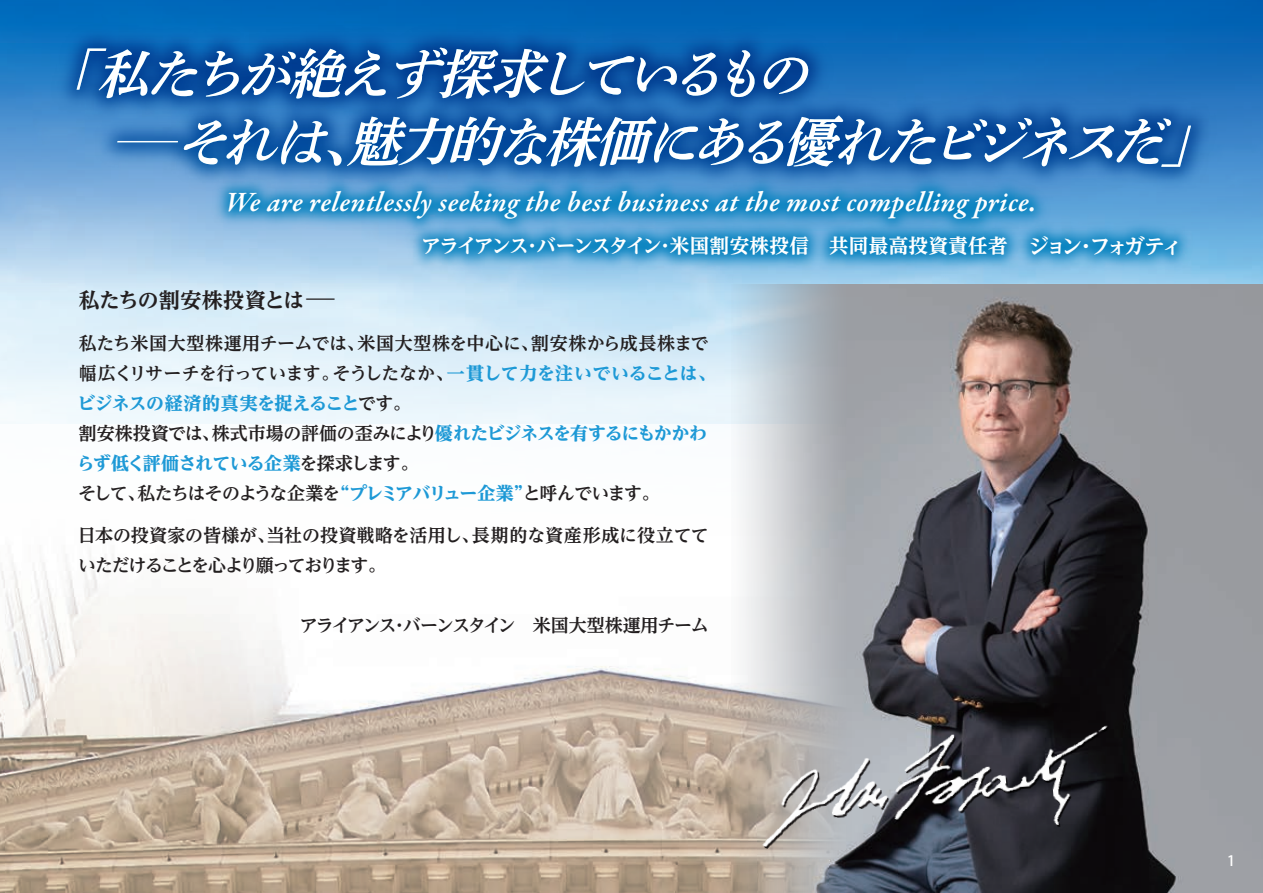
<style>
.page{position:relative;width:1263px;height:893px;background:#fff}
.page>*{position:absolute;margin:0;border:0;box-sizing:border-box;transform-origin:0 0}
.t1{font:italic 53.55px "P Shuei Yobu Min Std N B";color:#fff}
.t2{font:italic 600 28.5px "Garamond Premr Pro";letter-spacing:.015em;color:#fff}
.t3{font:italic 26.1px "P Shuei Yobu Min Std N B";color:#fff;scale:4.14 1}
.t4{font:700 expanded 21px "UD Reimin Pro";letter-spacing:-.01em;color:#231f20}
.t5{font:700 expanded 21px "UD Reimin Pro";color:#fff}
.t6{font:700 expanded 19.5px "UD Reimin Pro";letter-spacing:.02em;color:#fff}
.t7{font:700 18px/30px "UD Reimin Pro";letter-spacing:-.065em;color:#231f20}
.t8{font:800 18px "UD Reimin Pro";letter-spacing:-.065em;color:#1d99d6}
.t9{font:700 18px/30px "UD Reimin Pro";color:#231f20}
.t10{font:700 18px "UD Reimin Pro";letter-spacing:-.035em;color:#231f20}
.t11{font:800 18px "UD Reimin Pro";letter-spacing:-.035em;color:#1d99d6}
.t12{font:700 18px "UD Reimin Pro";letter-spacing:-.015em;color:#231f20}
.t13{font:800 18px "UD Reimin Pro";letter-spacing:-.005em;color:#1d99d6}
.t14{font:700 18px "UD Reimin Pro";letter-spacing:.015em;color:#231f20}
.t15{font:800 18px "UD Reimin Pro";letter-spacing:-.1em;color:#1d99d6}
.t16{font:700 18px "UD Reimin Pro";letter-spacing:-.06em;color:#231f20}
.t17{font:700 18px "UD Reimin Pro";letter-spacing:-.005em;color:#231f20}
.t18{font:700 18px "UD Reimin Pro";letter-spacing:.01em;color:#231f20}
.t19{font:700 18px "UD Reimin Pro";letter-spacing:.035em;color:#231f20}
.t20{font:500 14.25px "Koz Go Pr 6 N";color:#fff}
.t21{font:700 expanded 12.6px "UD Reimin Pro";color:#231f20;scale:3.33 1}
.s1{font-size:21px}
.s2{font-weight:700;color:#231f20}
.s3{font-weight:800;color:#1d99d6}
</style>
<div class="page">
<img style="left:0;top:424px;width:731px;height:469px">
<svg style="left:0;top:237px;width:1263px;height:56px;background:#bbdaf0"></svg>
<img style="left:731px;top:285px;width:532px;height:608px">
<img style="left:168px;top:237px;width:196px;height:44px">
<img style="left:364px;top:237px;width:874px;height:84px">
<img style="left:0;top:0;width:1263px;height:237px">
<img style="left:748px;top:694px;width:392px;height:199px">
<h1 class="t1" style="left:96px;top:36px;width:733px">私たちが絶えず探求しているもの</h1>
<h1 class="t1" style="left:44px;top:36px;width:74px">「</h1>
<h1 class="t1" style="left:175px;top:104px;width:1010px">それは魅力的な株価にある優れたビジネスだ</h1>
<h1 class="t1" style="left:1160px;top:104px;width:74px">「</h1>
<p class="t3" style="left:91px;top:123px;width:30px">－</p>
<h1 class="t1" style="left:322px;top:104px;width:74px">、</h1>
<p class="t2" style="left:226px;top:184px;width:812px">We are relentlessly seeking the best business at the most compelling price.</p>
<p class="t6" style="left:422px;top:230px;width:763px">アライアンスバーンスタイン米国割安株投信　共同最高投資責任者<span class="s1">　ジョンフォガティ</span></p>
<p class="t5" style="left:1076px;top:229px;width:22px">・</p>
<p class="t6" style="left:523px;top:230px;width:21px">・</p>
<p class="t6" style="left:656px;top:230px;width:21px">・</p>
<p class="t4" style="left:79px;top:283px;width:227px">私たちの割安株投資とは</p>
<p class="t21" style="left:299px;top:289px;width:14px">－</p>
<p class="t18" style="left:531px;top:328px;width:179px">割安株から成長株まで</p>
<p class="t12" style="left:79px;top:328px;width:288px">私たち米国大型株運用チームでは、</p>
<p class="t19" style="left:357px;top:328px;width:183px">米国大型株を中心に、</p>
<p class="t13" style="left:447px;top:358px;width:271px">一貫して力を注いでいることは、</p>
<p class="t10" style="left:79px;top:358px;width:262px">幅広くリサーチを行っています。</p>
<p class="t11" style="left:78px;top:388px;width:335px">ビジネスの経済的真実を捉えること<span class="s2">です。</span></p>
<p class="t8" style="left:212px;top:418px;width:497px"><span class="s2">株式市場の評価の歪みにより</span>優れたビジネスを有するにもかかわ</p>
<p class="t10" style="left:333px;top:358px;width:123px">そうしたなか、</p>
<p class="t9" style="left:77px;top:418px;width:343px">割安株投資では、<br><span class="s3">らず低く評価されている企業</span>を探求します。</p>
<p class="t15" style="left:331px;top:478px;width:202px">“プレミアバリュー企業”</p>
<p class="t16" style="left:137px;top:478px;width:204px">私たちはそのような企業を</p>
<p class="t7" style="left:523px;top:478px;width:139px">と呼んでいます。</p>
<p class="t10" style="left:78px;top:478px;width:69px">そして、</p>
<p class="t14" style="left:472px;top:520px;width:238px">長期的な資産形成に役立てて</p>
<p class="t7" style="left:78px;top:520px;width:310px">日本の投資家の皆様が、<br>いただけることを心より願っております。</p>
<p class="t17" style="left:266px;top:520px;width:215px">当社の投資戦略を活用し、</p>
<p class="t7" style="left:283px;top:610px;width:428px">　アライアンスバーンスタイン　米国大型株運用チーム</p>
<p class="t10" style="left:390px;top:610px;width:19px">・</p>
<p class="t20" style="left:1227px;top:853px;width:10px">1</p>
</div>
